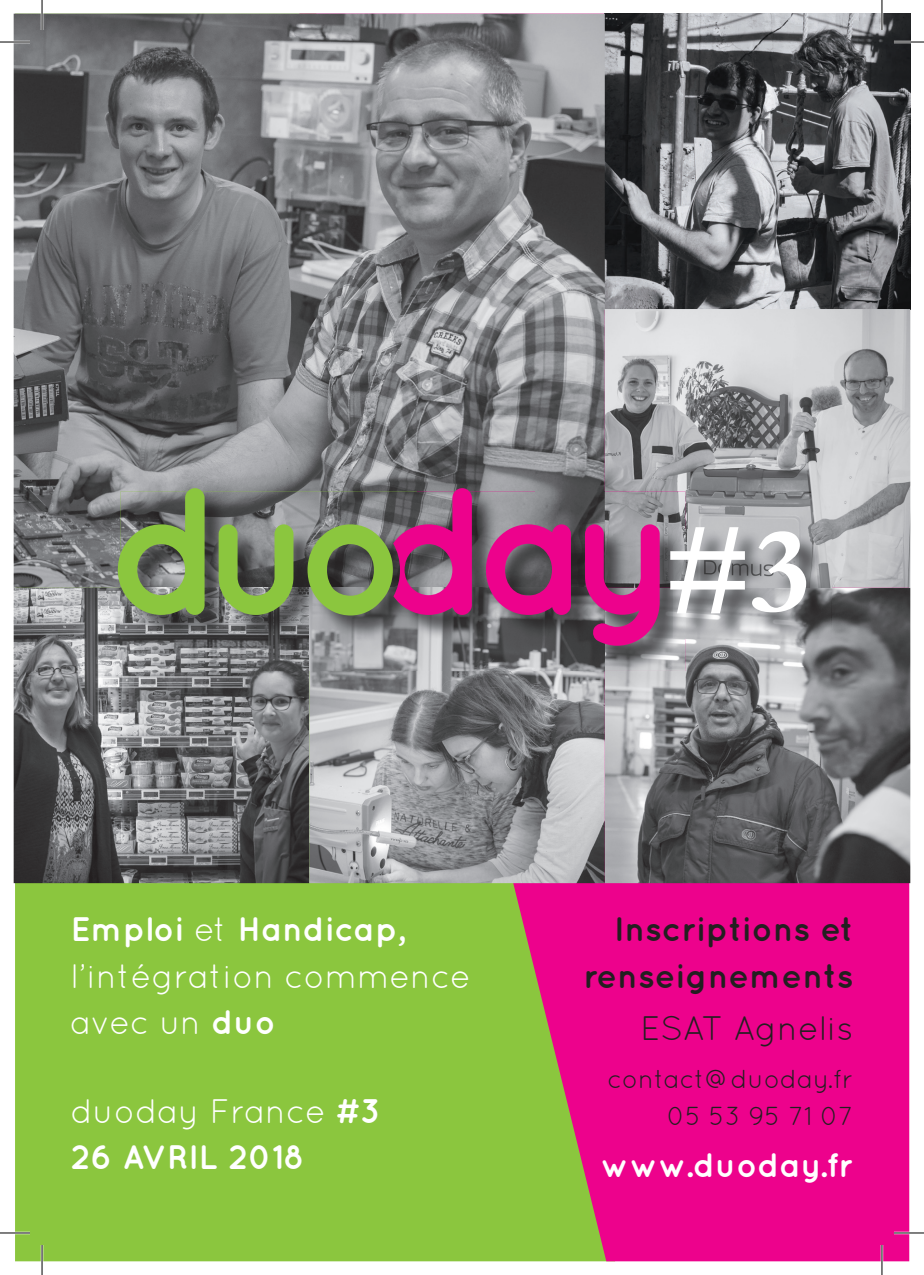
<style>
.page{position:relative;width:924px;height:1275px;background:#fff}
.page>*{position:absolute;margin:0;border:0;box-sizing:border-box;transform-origin:0 0}
.t1{font:34px/46.4px "Quicksand";color:#fff}
.t2{font:700 34px/46.4px "Quicksand";color:#fff}
.t3{font:700 34px/46.4px "Quicksand";color:#231f20;text-align:right}
.t4{font:34px "Quicksand";color:#231f20}
.t5{font:26px/36.8px "Quicksand";color:#231f20;text-align:right}
.s1{font-weight:700}
.s2{font-weight:400}
</style>
<div class="page">
<div style="left:15px;top:883px;width:284px;height:378px;background:#8bc63e"></div>
<svg style="left:299px;top:883px;width:609px;height:378px;background:#c2566a"></svg>
<img style="left:604px;top:14px;width:305px;height:869px">
<img style="left:14px;top:14px;width:590px;height:574px">
<img style="left:14px;top:588px;width:295px;height:295px">
<img style="left:309px;top:671px;width:295px;height:212px">
<img style="left:120px;top:491px;width:564px;height:180px">
<svg style="left:118px;top:488px;width:86px;height:127px;background:#7f9d5a"></svg>
<svg style="left:218px;top:524px;width:75px;height:91px;background:#7c9b55"></svg>
<svg style="left:485px;top:524px;width:85px;height:91px;background:#b6287c"></svg>
<svg style="left:584px;top:524px;width:75px;height:122px;background:#b73784"></svg>
<svg style="left:307px;top:488px;width:164px;height:127px;background:#90646c"></svg>
<img style="left:672px;top:530px;width:158px;height:108px">
<svg style="left:670px;top:527px;width:135px;height:86px"></svg>
<hr style="left:0;top:41px;width:30px;height:2px;background:#fff">
<hr style="left:893px;top:41px;width:30px;height:2px;background:#fff">
<hr style="left:0;top:1231px;width:30px;height:3px;background:#fff">
<hr style="left:893px;top:1231px;width:30px;height:3px;background:#fff">
<hr style="left:41px;top:0;width:2px;height:30px;background:#fff">
<hr style="left:41px;top:1245px;width:2px;height:30px;background:#fff">
<hr style="left:880px;top:0;width:2px;height:30px;background:#fff">
<hr style="left:880px;top:1245px;width:2px;height:30px;background:#fff">
<hr style="left:0;top:42px;width:30px;height:1px;background:#000">
<hr style="left:893px;top:42px;width:30px;height:1px;background:#000">
<hr style="left:0;top:1232px;width:30px;height:1px;background:#000">
<hr style="left:893px;top:1232px;width:30px;height:1px;background:#000">
<hr style="left:42px;top:0;width:1px;height:30px;background:#000">
<hr style="left:42px;top:1245px;width:1px;height:30px;background:#000">
<hr style="left:881px;top:0;width:1px;height:30px;background:#000">
<hr style="left:881px;top:1245px;width:1px;height:30px;background:#000">
<p class="t1" style="left:70px;top:906px;width:401px"><span class="s1">Emploi</span> et <span class="s1">Handicap, </span>l’intégration commence avec un <span class="s1">duo</span></p>
<p class="t2" style="left:70px;top:1086px;width:311px"><span class="s2">duoday France</span> #3<br>26 AVRIL 2018</p>
<p class="t3" style="left:583px;top:905px;width:271px">Inscriptions et renseignements</p>
<p class="t4" style="left:640px;top:1008px;width:214px">ESAT Agnelis</p>
<p class="t5" style="left:607px;top:1060px;width:247px">contact@duoday.fr<br>05 53 95 71 07</p>
<p class="t2" style="left:600px;top:1141px;width:254px">www.duoday.fr</p>
</div>
